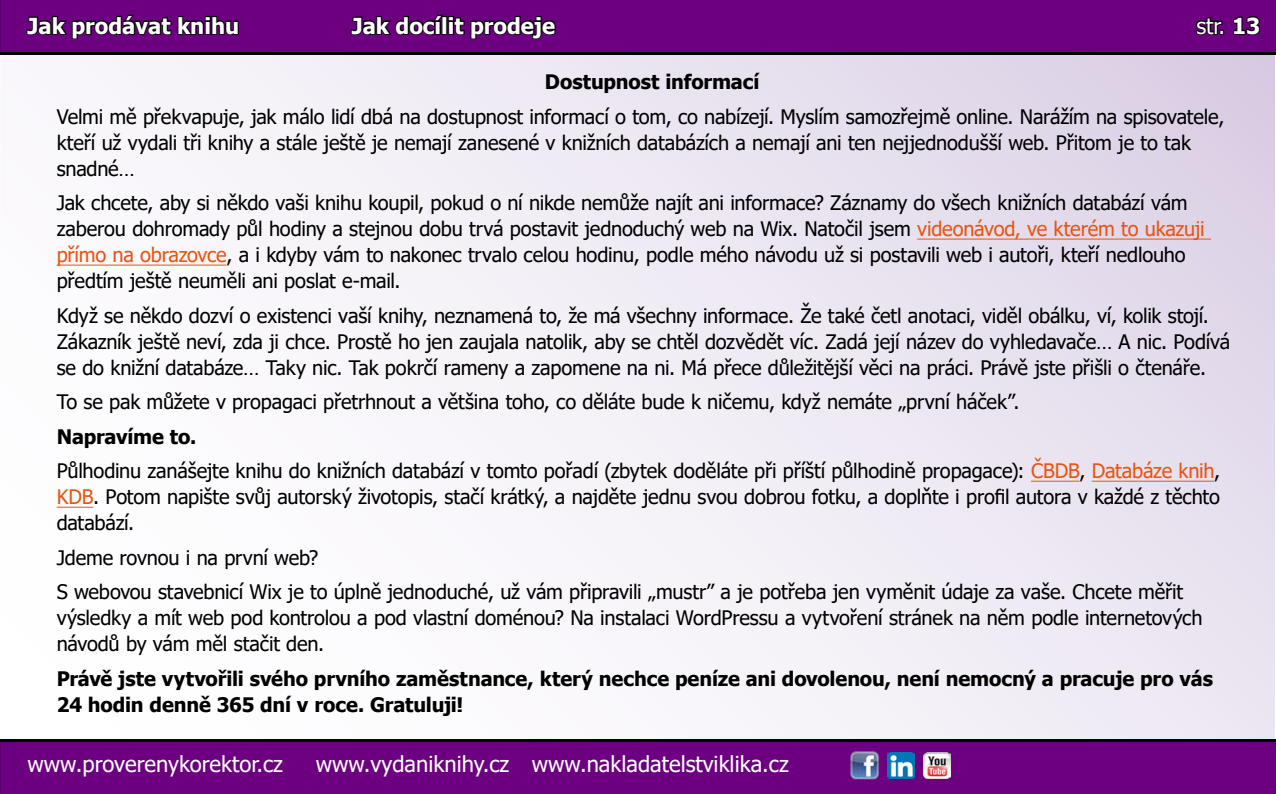
<style>
.page{position:relative;width:1276px;height:794px;background:#fff}
.page>*{position:absolute;margin:0;border:0;box-sizing:border-box;transform-origin:0 0}
.t1{font:22px "Tahoma";color:#fff}
.t2{font:700 22px "Tahoma";color:#fff}
.t3{font:20px/26px "Tahoma";letter-spacing:-.01em;color:#000}
.t4{font:700 20px/26px "Tahoma";letter-spacing:-.01em;color:#000}
.s1{font-weight:700}
.s2{color:#e85412}
</style>
<div class="page">
<div style="left:0;top:0;width:1276px;height:794px;background:linear-gradient(to right,#fff,#e4dceb)"></div>
<svg style="left:1275px;top:56px;width:1px;height:681px"></svg>
<svg style="left:0;top:0;width:1276px;height:56px;background:#67047a"></svg>
<svg style="left:0;top:737px;width:1276px;height:57px;background:#6b097d"></svg>
<svg style="left:26px;top:13px;width:214px;height:27px;background:#450052"></svg>
<svg style="left:350px;top:13px;width:206px;height:27px;background:#430050"></svg>
<svg style="left:1194px;top:16px;width:30px;height:20px"></svg>
<svg style="left:1232px;top:15px;width:29px;height:21px"></svg>
<img style="left:924px;top:752px;width:26px;height:26px">
<img style="left:887px;top:752px;width:27px;height:26px">
<img style="left:847px;top:748px;width:34px;height:34px">
<hr style="left:917px;top:239px;width:294px;height:1px;background:#e85412">
<hr style="left:57px;top:265px;width:169px;height:1px;background:#e85412">
<hr style="left:1031px;top:481px;width:48px;height:1px;background:#e85412">
<hr style="left:1091px;top:481px;width:123px;height:1px;background:#e85412">
<hr style="left:57px;top:507px;width:36px;height:1px;background:#e85412">
<p class="t2" style="left:28px;top:10px;width:213px">Jak prodávat knihu</p>
<p class="t2" style="left:352px;top:10px;width:205px">Jak docílit prodeje</p>
<p class="t1" style="left:1196px;top:11px;width:65px">str. <span class="s1">13</span></p>
<p class="t4" style="left:545px;top:70px;width:216px">Dostupnost informací</p>
<p class="t3" style="left:57px;top:104px;width:1169px">Velmi mě překvapuje, jak málo lidí dbá na dostupnost informací o tom, co nabízejí. Myslím samozřejmě online. Narážím na spisovatele, kteří už vydali tři knihy a stále ještě je nemají zanesené v knižních databázích a nemají ani ten nejjednodušší web. Přitom je to tak snadné…</p>
<p class="t3" style="left:57px;top:191px;width:1149px">Jak chcete, aby si někdo vaši knihu koupil, pokud o ní nikde nemůže najít ani informace? Záznamy do všech knižních databází vám zaberou dohromady půl hodiny a stejnou dobu trvá postavit jednoduchý web na Wix. Natočil jsem <span class="s2">videonávod, ve kterém to ukazuji přímo na obrazovce</span>, a i kdyby vám to nakonec trvalo celou hodinu, podle mého návodu už si postavili web i autoři, kteří nedlouho předtím ještě neuměli ani poslat e-mail.</p>
<p class="t3" style="left:57px;top:303px;width:1175px">Když se někdo dozví o existenci vaší knihy, neznamená to, že má všechny informace. Že také četl anotaci, viděl obálku, ví, kolik stojí.<br>Zákazník ještě neví, zda ji chce. Prostě ho jen zaujala natolik, aby se chtěl dozvědět víc. Zadá její název do vyhledavače… A nic. Podívá se do knižní databáze… Taky nic. Tak pokrčí rameny a zapomene na ni. Má přece důležitější věci na práci. Právě jste přišli o čtenáře.</p>
<p class="t3" style="left:57px;top:390px;width:964px">To se pak můžete v propagaci přetrhnout a většina toho, co děláte bude k ničemu, když nemáte „první háček”.</p>
<p class="t3" style="left:57px;top:420px;width:1165px;line-height:34.5px"><span class="s1">Napravíme to.<br></span>Půlhodinu zanášejte knihu do knižních databází v tomto pořadí (zbytek doděláte při příští půlhodině propagace): <span class="s2">ČBDB</span>, <span class="s2">Databáze knih</span>,</p>
<p class="t3" style="left:57px;top:485px;width:1164px"><span class="s2">KDB</span>. Potom napište svůj autorský životopis, stačí krátký, a najděte jednu svou dobrou fotku, a doplňte i profil autora v každé z těchto databází.</p>
<p class="t3" style="left:57px;top:541px;width:1127px;line-height:34.5px">Jdeme rovnou i na první web?<br>S webovou stavebnicí Wix je to úplně jednoduché, už vám připravili „mustr” a je potřeba jen vyměnit údaje za vaše. Chcete měřit</p>
<p class="t3" style="left:57px;top:606px;width:1147px">výsledky a mít web pod kontrolou a pod vlastní doménou? Na instalaci WordPressu a vytvoření stránek na něm podle internetových návodů by vám měl stačit den.</p>
<p class="t4" style="left:57px;top:666px;width:1158px">Právě jste vytvořili svého prvního zaměstnance, který nechce peníze ani dovolenou, není nemocný a pracuje pro vás<br>24 hodin denně 365 dní v roce. Gratuluji!</p>
<p class="t1" style="left:28px;top:749px;width:257px">www.proverenykorektor.cz</p>
<p class="t1" style="left:316px;top:749px;width:475px">www.vydaniknihy.cz www.nakladatelstviklika.cz</p>
</div>
